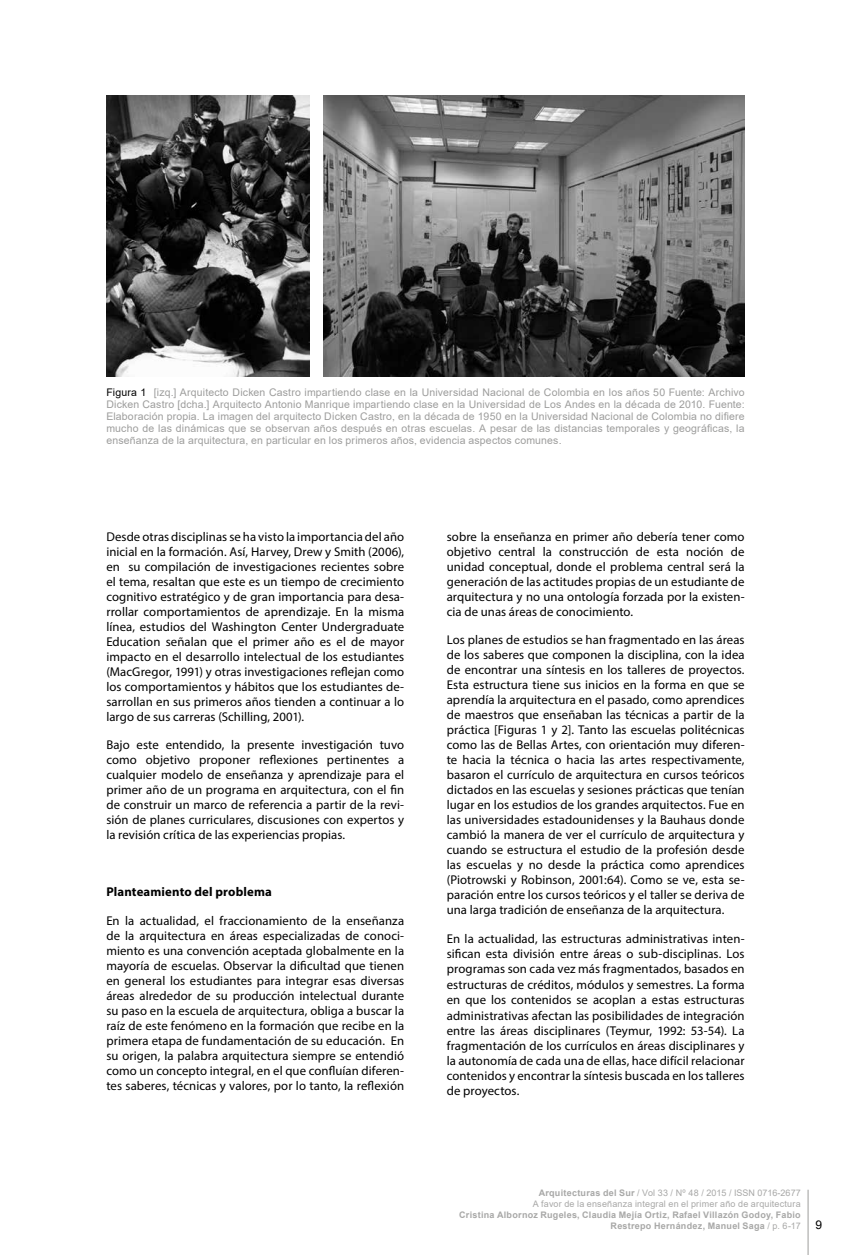
<style>
.page{position:relative;width:851px;height:1255px;background:#fff}
.page>*{position:absolute;margin:0;border:0;box-sizing:border-box;transform-origin:0 0}
.t1{font:12.75px/15px "Myriad Pro";letter-spacing:.005em;color:#000;text-align:justify}
.t2{font:700 12.75px "Myriad Pro";letter-spacing:.01em;color:#000}
.t3{font:12px "Arial";color:#000}
.t4{font:10.5px/12px "Arial";letter-spacing:.015em;color:#9d9d9c;text-align:justify}
.t5{font:9px/10.8px "Arial";letter-spacing:.02em;color:#a8a8a7;text-align:right}
.t6{font:700 9px/10.8px "Arial";letter-spacing:.03em;color:#a8a8a7;text-align:right}
.s1{color:#000}
.s2{font-weight:700}
.s3{font-weight:400}
</style>
<div class="page">
<hr style="left:807px;top:1189px;width:1px;height:65px;background:#9d9d9c">
<img style="left:323px;top:96px;width:421px;height:280px">
<img style="left:106px;top:96px;width:203px;height:280px">
<p class="t4" style="left:106px;top:386px;width:639px"><span class="s1">Figura 1</span> [izq.] Arquitecto Dicken Castro impartiendo clase en la Universidad Nacional de Colombia en los años 50 Fuente: Archivo Dicken Castro [dcha.] Arquitecto Antonio Manrique impartiendo clase en la Universidad de Los Andes en la década de 2010. Fuente:<br>Elaboración propia. La imagen del arquitecto Dicken Castro, en la década de 1950 en la Universidad Nacional de Colombia no difiere mucho de las dinámicas que se observan años después en otras escuelas. A pesar de las distancias temporales y geográficas, la enseñanza de la arquitectura, en particular en los primeros años, evidencia aspectos comunes.</p>
<p class="t1" style="left:106px;top:529px;width:299px">Desde otras disciplinas se ha visto la importancia del año inicial en la formación. Así, Harvey, Drew y Smith (2006), en su compilación de investigaciones recientes sobre el tema, resaltan que este es un tiempo de crecimiento cognitivo estratégico y de gran importancia para desa&shy;rrollar comportamientos de aprendizaje. En la misma línea, estudios del Washington Center Undergraduate Education señalan que el primer año es el de mayor impacto en el desarrollo intelectual de los estudiantes (MacGregor, 1991) y otras investigaciones reflejan como los comportamientos y hábitos que los estudiantes de&shy;sarrollan en sus primeros años tienden a continuar a lo largo de sus carreras (Schilling, 2001).</p>
<p class="t1" style="left:106px;top:737px;width:299px">Bajo este entendido, la presente investigación tuvo como objetivo proponer reflexiones pertinentes a cualquier modelo de enseñanza y aprendizaje para el primer año de un programa en arquitectura, con el fin de construir un marco de referencia a partir de la revi&shy;sión de planes curriculares, discusiones con expertos y la revisión crítica de las experiencias propias.</p>
<p class="t2" style="left:106px;top:883px;width:167px">Planteamiento del problema</p>
<p class="t1" style="left:106px;top:912px;width:299px">En la actualidad, el fraccionamiento de la enseñanza de la arquitectura en áreas especializadas de conoci&shy;miento es una convención aceptada globalmente en la mayoría de escuelas. Observar la dificultad que tienen en general los estudiantes para integrar esas diversas áreas alrededor de su producción intelectual durante su paso en la escuela de arquitectura, obliga a buscar la raíz de este fenómeno en la formación que recibe en la primera etapa de fundamentación de su educación. En su origen, la palabra arquitectura siempre se entendió como un concepto integral, en el que confluían diferen&shy;tes saberes, técnicas y valores, por lo tanto, la reflexión</p>
<p class="t1" style="left:446px;top:529px;width:299px">sobre la enseñanza en primer año debería tener como objetivo central la construcción de esta noción de unidad conceptual, donde el problema central será la generación de las actitudes propias de un estudiante de arquitectura y no una ontología forzada por la existen&shy;cia de unas áreas de conocimiento.</p>
<p class="t1" style="left:446px;top:632px;width:299px">Los planes de estudios se han fragmentado en las áreas de los saberes que componen la disciplina, con la idea de encontrar una síntesis en los talleres de proyectos.<br>Esta estructura tiene sus inicios en la forma en que se aprendía la arquitectura en el pasado, como aprendices de maestros que enseñaban las técnicas a partir de la práctica [Figuras 1 y 2]. Tanto las escuelas politécnicas como las de Bellas Artes, con orientación muy diferen&shy;te hacia la técnica o hacia las artes respectivamente, basaron el currículo de arquitectura en cursos teóricos dictados en las escuelas y sesiones prácticas que tenían lugar en los estudios de los grandes arquitectos. Fue en las universidades estadounidenses y la Bauhaus donde cambió la manera de ver el currículo de arquitectura y cuando se estructura el estudio de la profesión desde las escuelas y no desde la práctica como aprendices (Piotrowski y Robinson, 2001:64). Como se ve, esta se&shy;paración entre los cursos teóricos y el taller se deriva de una larga tradición de enseñanza de la arquitectura.</p>
<p class="t1" style="left:446px;top:930px;width:299px">En la actualidad, las estructuras administrativas inten&shy;sifican esta división entre áreas o sub-disciplinas. Los programas son cada vez más fragmentados, basados en estructuras de créditos, módulos y semestres. La forma en que los contenidos se acoplan a estas estructuras administrativas afectan las posibilidades de integración entre las áreas disciplinares (Teymur, 1992: 53-54). La fragmentación de los currículos en áreas disciplinares y la autonomía de cada una de ellas, hace difícil relacionar contenidos y encontrar la síntesis buscada en los talleres de proyectos.</p>
<p class="t5" style="left:532px;top:1187px;width:269px"><span class="s2">Arquitecturas del Sur</span> / Vol 33 / Nº 48 / 2015 / ISSN 0716-2677<br>A favor de la enseñanza integral en el primer año de arquitectura</p>
<p class="t6" style="left:459px;top:1209px;width:343px">Cristina Albornoz Rugeles, Claudia Mejía Ortiz, Rafael Villazón Godoy, Fabio<br>Restrepo Hernández, Manuel Saga <span class="s3">/ p. 6-17</span></p>
<p class="t3" style="left:815px;top:1216px;width:8px">9</p>
</div>
